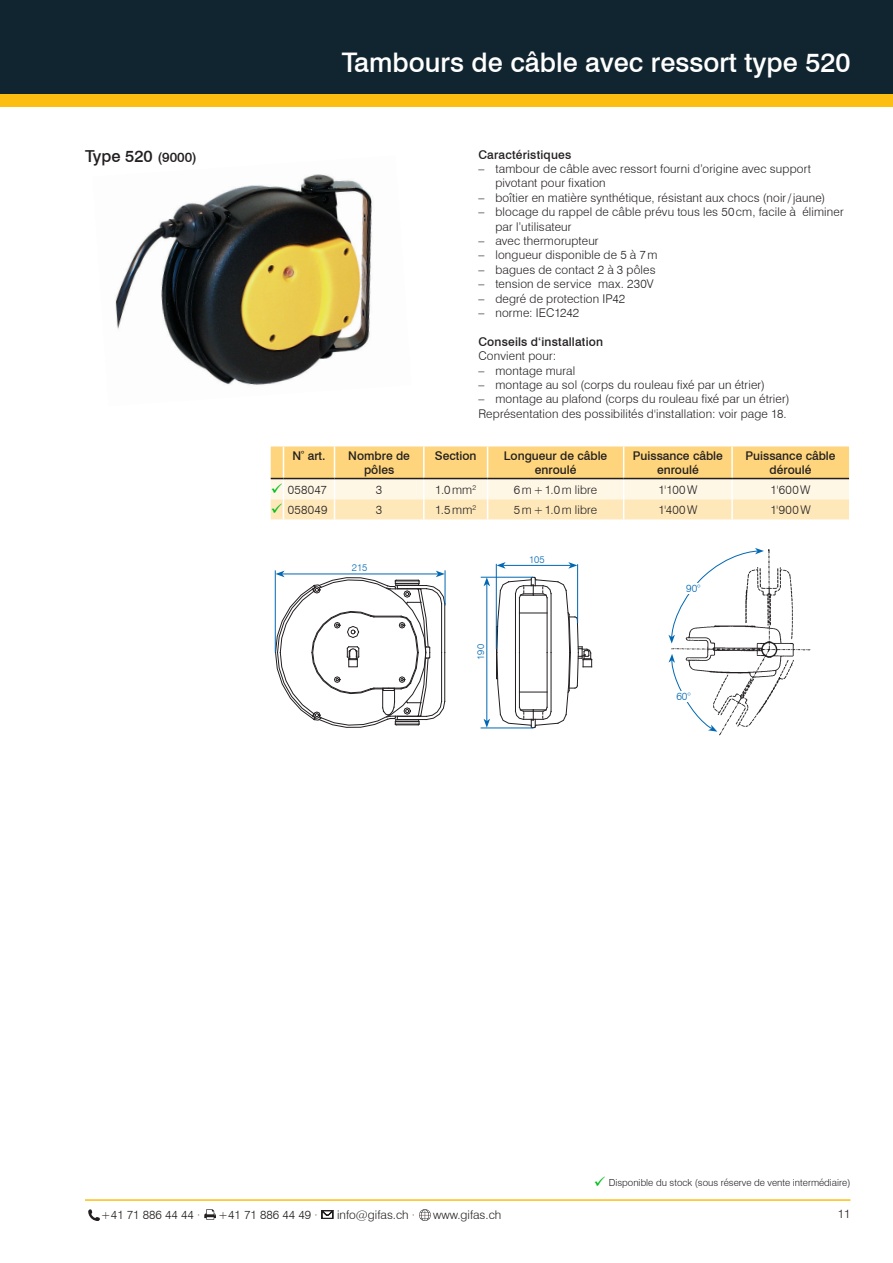
<style>
.page{position:relative;width:893px;height:1263px;background:#fff}
.page>*{position:absolute;margin:0;border:0;box-sizing:border-box;transform-origin:0 0}
.t1{font:500 27px "Swiss 721 BT";color:#fff}
.t2{font:500 16.5px "Swiss 721 BT";color:#231f20}
.t3{font:300 12px/14.4px "Swiss 721 BT";letter-spacing:.015em;color:#231f20}
.t4{font:500 12px/14.4px "Swiss 721 BT";color:#231f20;text-align:center}
.t5{font:300 10.5px "Swiss 721 BT";color:#0168b3}
.t6{font:300 9.75px "Swiss 721 BT";color:#231f20}
.t7{font:300 9.75px "Swiss 721 BT";color:#0168b3}
.s1{font-size:13.5px}
.s2{color:#00bf1d}
</style>
<div class="page">
<div style="left:0;top:89px;width:893px;height:17px;background:#fdbe12"></div>
<div style="left:0;top:0;width:893px;height:94px;background:#112530"></div>
<hr style="left:85px;top:1199px;width:765px;height:2px;background:#fdbe12">
<svg style="left:88px;top:1209px;width:12px;height:12px"></svg>
<svg style="left:204px;top:1209px;width:12px;height:11px"></svg>
<svg style="left:322px;top:1210px;width:11px;height:9px"></svg>
<svg style="left:419px;top:1209px;width:12px;height:12px"></svg>
<img style="left:115px;top:174px;width:257px;height:211px">
<svg style="left:496px;top:576px;width:97px;height:153px"></svg>
<svg style="left:275px;top:571px;width:171px;height:157px"></svg>
<hr style="left:481px;top:728px;width:52px;height:1px;background:#0168b3">
<hr style="left:481px;top:577px;width:53px;height:1px;background:#0168b3">
<hr style="left:503px;top:565px;width:68px;height:1px;background:#0168b3">
<svg style="left:496px;top:562px;width:10px;height:7px"></svg>
<svg style="left:568px;top:562px;width:9px;height:7px"></svg>
<hr style="left:275px;top:570px;width:1px;height:82px;background:#0168b3">
<hr style="left:445px;top:570px;width:1px;height:35px;background:#0168b3">
<hr style="left:496px;top:564px;width:1px;height:85px;background:#0168b3">
<hr style="left:577px;top:564px;width:1px;height:59px;background:#0168b3">
<hr style="left:487px;top:584px;width:1px;height:137px;background:#0168b3">
<svg style="left:483px;top:719px;width:7px;height:9px"></svg>
<svg style="left:483px;top:577px;width:7px;height:9px"></svg>
<img style="left:671px;top:549px;width:140px;height:187px">
<svg style="left:668px;top:654px;width:49px;height:78px"></svg>
<svg style="left:668px;top:548px;width:96px;height:95px"></svg>
<div style="left:681px;top:583px;width:25px;height:10px;background:#fff"></div>
<div style="left:671px;top:691px;width:25px;height:10px;background:#fff"></div>
<svg style="left:271px;top:446px;width:578px;height:73px;background:#fce3ac"></svg>
<hr style="left:283px;top:478px;width:51px;height:1px;background:#231f20">
<hr style="left:334px;top:478px;width:90px;height:1px;background:#231f20">
<hr style="left:424px;top:478px;width:64px;height:1px;background:#231f20">
<hr style="left:488px;top:478px;width:136px;height:1px;background:#231f20">
<hr style="left:624px;top:478px;width:108px;height:1px;background:#231f20">
<hr style="left:732px;top:478px;width:117px;height:1px;background:#231f20">
<h2 class="t2" style="left:85px;top:146px;width:113px">Type 520 <span class="s1">(9000)</span></h2>
<h1 class="t1" style="left:342px;top:46px;width:510px">Tambours de câble avec ressort type 520</h1>
<p class="t4" style="left:478px;top:147px;width:94px">Caractéristiques</p>
<p class="t3" style="left:495px;top:161px;width:317px;text-indent:-17px">– tambour de câble avec ressort fourni d’origine avec support pivotant pour fixation</p>
<p class="t3" style="left:478px;top:190px;width:348px">– boîtier en matière synthétique, résistant aux chocs (noir/jaune)</p>
<p class="t3" style="left:495px;top:205px;width:350px;text-indent:-17px">– blocage du rappel de câble prévu tous les 50cm, facile à éliminer par l’utilisateur</p>
<p class="t3" style="left:478px;top:233px;width:122px">– avec thermorupteur</p>
<p class="t3" style="left:478px;top:248px;width:181px">– longueur disponible de 5 à 7m</p>
<p class="t3" style="left:478px;top:262px;width:179px">– bagues de contact 2 à 3 pôles</p>
<p class="t3" style="left:478px;top:277px;width:177px">– tension de service max. 230V</p>
<p class="t3" style="left:478px;top:291px;width:148px">– degré de protection IP42</p>
<p class="t3" style="left:478px;top:305px;width:102px">– norme: IEC1242</p>
<p class="t4" style="left:478px;top:334px;width:126px">Conseils d‘installation</p>
<p class="t3" style="left:478px;top:349px;width:79px">Convient pour:</p>
<p class="t3" style="left:478px;top:363px;width:98px">– montage mural</p>
<p class="t3" style="left:478px;top:377px;width:288px">– montage au sol (corps du rouleau fixé par un étrier)</p>
<p class="t3" style="left:478px;top:392px;width:313px">– montage au plafond (corps du rouleau fixé par un étrier)<br>Représentation des possibilités d'installation: voir page 18.</p>
<p class="t4" style="left:292px;top:448px;width:34px">N<sup>º</sup> art.</p>
<p class="t4" style="left:348px;top:448px;width:63px">Nombre de pôles</p>
<p class="t4" style="left:435px;top:448px;width:43px">Section</p>
<p class="t4" style="left:504px;top:448px;width:105px">Longueur de câble enroulé</p>
<p class="t4" style="left:633px;top:448px;width:92px">Puissance câble enroulé</p>
<p class="t4" style="left:745px;top:448px;width:92px">Puissance câble déroulé</p>
<p class="t3" style="left:271px;top:482px;width:58px"><span class="s2">✓</span> 058047</p>
<p class="t3" style="left:376px;top:482px;width:8px">3</p>
<p class="t3" style="left:435px;top:482px;width:43px">1.0mm<sup>2</sup></p>
<p class="t3" style="left:514px;top:482px;width:85px">6m+1.0m libre</p>
<p class="t3" style="left:658px;top:482px;width:41px">1'100W</p>
<p class="t3" style="left:771px;top:482px;width:41px">1'600W</p>
<p class="t3" style="left:271px;top:502px;width:58px"><span class="s2">✓</span> 058049</p>
<p class="t3" style="left:376px;top:502px;width:8px">3</p>
<p class="t3" style="left:435px;top:502px;width:43px">1.5mm<sup>2</sup></p>
<p class="t3" style="left:514px;top:502px;width:85px">5m+1.0m libre</p>
<p class="t3" style="left:658px;top:502px;width:41px">1'400W</p>
<p class="t3" style="left:770px;top:502px;width:42px">1'900W</p>
<p class="t7" style="left:352px;top:562px;width:17px">215</p>
<p class="t7" style="left:475px;top:660px;width:17px;rotate:-90deg">190</p>
<p class="t7" style="left:529px;top:553px;width:17px">105</p>
<p class="t5" style="left:686px;top:582px;width:16px">90°</p>
<p class="t5" style="left:676px;top:690px;width:16px">60°</p>
<p class="t6" style="left:594px;top:1177px;width:258px"><span class="s2">✓</span> Disponible du stock (sous réserve de vente intermédiaire)</p>
<p class="t3" style="left:101px;top:1207px;width:101px">+41 71 886 44 44 ·</p>
<p class="t3" style="left:218px;top:1207px;width:101px">+41 71 886 44 49 ·</p>
<p class="t3" style="left:337px;top:1207px;width:80px">info@gifas.ch ·</p>
<p class="t3" style="left:433px;top:1207px;width:70px">www.gifas.ch</p>
<p class="t3" style="left:838px;top:1207px;width:14px">11</p>
</div>
